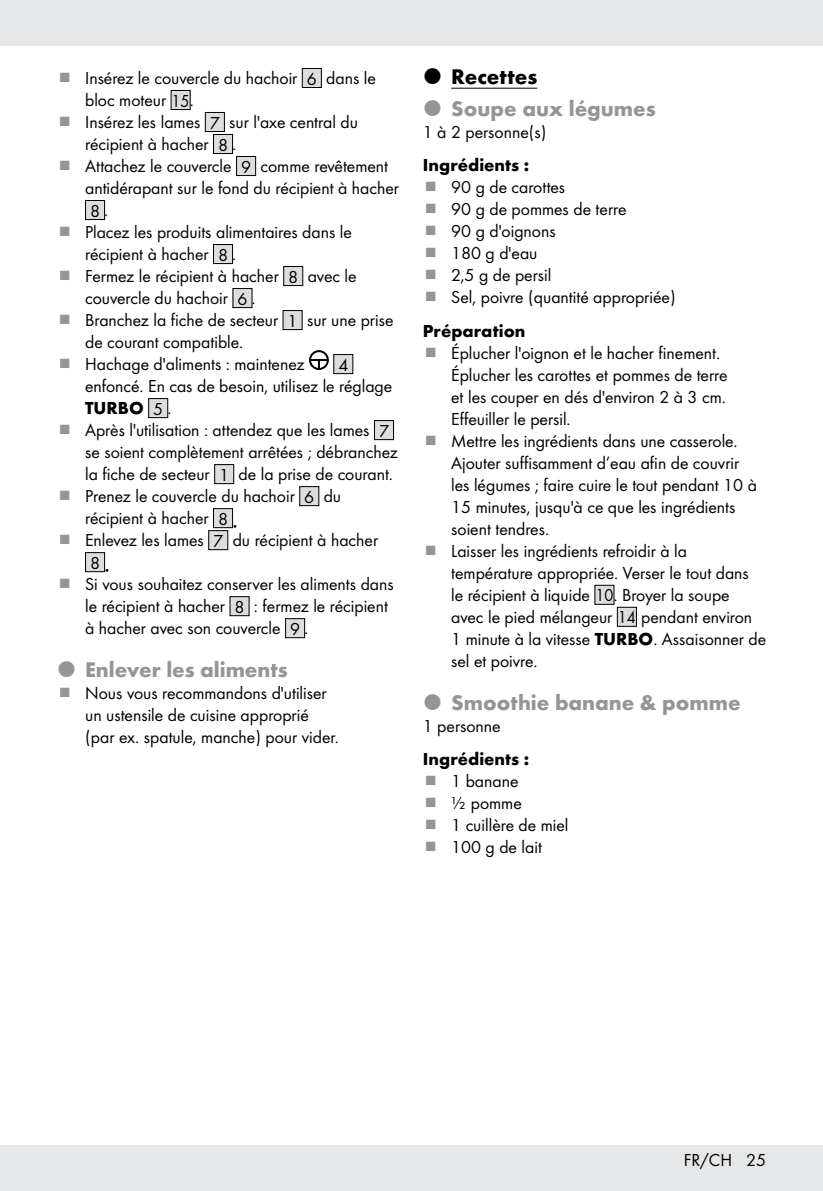
<style>
.page{position:relative;width:823px;height:1191px;background:#fff}
.page>*{position:absolute;margin:0;border:0;box-sizing:border-box;transform-origin:0 0}
.t1{font:700 22px "Futura";color:#939598}
.t2{font:700 22px "Futura";color:#000}
.t3{font:18px/22px "Futura Boo";color:#000}
.t4{font:700 18px "Futura";color:#000}
.s1{font-family:"Futura Boo";font-weight:400}
.s2{font-family:"Futura";font-weight:700}
</style>
<div class="page">
<div style="left:0;top:1145px;width:822px;height:46px;background:#e6e7e8"></div>
<div style="left:0;top:0;width:822px;height:45px;background:#e6e7e8"></div>
<div style="left:302px;top:68px;width:19px;height:19px;background:#dcddde"></div>
<div style="left:302px;top:68px;width:19px;height:20px;border:1px solid #000"></div>
<div style="left:171px;top:90px;width:19px;height:19px;background:#dcddde"></div>
<div style="left:171px;top:90px;width:19px;height:20px;border:1px solid #000"></div>
<div style="left:205px;top:112px;width:19px;height:19px;background:#dcddde"></div>
<div style="left:205px;top:112px;width:20px;height:20px;border:1px solid #000"></div>
<div style="left:213px;top:134px;width:19px;height:19px;background:#dcddde"></div>
<div style="left:213px;top:134px;width:20px;height:20px;border:1px solid #000"></div>
<div style="left:236px;top:156px;width:19px;height:19px;background:#dcddde"></div>
<div style="left:236px;top:156px;width:20px;height:20px;border:1px solid #000"></div>
<div style="left:85px;top:200px;width:19px;height:19px;background:#dcddde"></div>
<div style="left:85px;top:200px;width:20px;height:20px;border:1px solid #000"></div>
<div style="left:213px;top:244px;width:19px;height:19px;background:#dcddde"></div>
<div style="left:213px;top:244px;width:20px;height:20px;border:1px solid #000"></div>
<div style="left:283px;top:266px;width:19px;height:19px;background:#dcddde"></div>
<div style="left:283px;top:266px;width:20px;height:20px;border:1px solid #000"></div>
<div style="left:233px;top:288px;width:19px;height:19px;background:#dcddde"></div>
<div style="left:232px;top:288px;width:20px;height:20px;border:1px solid #000"></div>
<div style="left:283px;top:310px;width:19px;height:19px;background:#dcddde"></div>
<div style="left:282px;top:310px;width:20px;height:20px;border:1px solid #000"></div>
<svg style="left:310px;top:351px;width:18px;height:18px"></svg>
<div style="left:309px;top:350px;width:20px;height:20px;border:2px solid #000;border-radius:50%"></div>
<svg style="left:310px;top:359px;width:17px;height:10px"></svg>
<div style="left:333px;top:354px;width:19px;height:19px;background:#dcddde"></div>
<div style="left:333px;top:354px;width:20px;height:20px;border:1px solid #000"></div>
<div style="left:149px;top:398px;width:19px;height:19px;background:#dcddde"></div>
<div style="left:148px;top:398px;width:20px;height:20px;border:1px solid #000"></div>
<div style="left:374px;top:420px;width:19px;height:19px;background:#dcddde"></div>
<div style="left:374px;top:420px;width:19px;height:20px;border:1px solid #000"></div>
<div style="left:214px;top:464px;width:19px;height:19px;background:#dcddde"></div>
<div style="left:214px;top:464px;width:20px;height:20px;border:1px solid #000"></div>
<div style="left:299px;top:486px;width:19px;height:19px;background:#dcddde"></div>
<div style="left:299px;top:486px;width:20px;height:20px;border:1px solid #000"></div>
<div style="left:213px;top:508px;width:19px;height:19px;background:#dcddde"></div>
<div style="left:213px;top:508px;width:20px;height:20px;border:1px solid #000"></div>
<div style="left:209px;top:530px;width:19px;height:19px;background:#dcddde"></div>
<div style="left:208px;top:530px;width:20px;height:20px;border:1px solid #000"></div>
<div style="left:85px;top:552px;width:19px;height:19px;background:#dcddde"></div>
<div style="left:85px;top:552px;width:20px;height:20px;border:1px solid #000"></div>
<div style="left:230px;top:596px;width:19px;height:19px;background:#dcddde"></div>
<div style="left:229px;top:596px;width:20px;height:20px;border:1px solid #000"></div>
<div style="left:285px;top:618px;width:19px;height:19px;background:#dcddde"></div>
<div style="left:285px;top:618px;width:20px;height:20px;border:1px solid #000"></div>
<hr style="left:451px;top:88px;width:86px;height:1px;background:#000">
<div style="left:594px;top:585px;width:19px;height:19px;background:#dcddde"></div>
<div style="left:594px;top:585px;width:20px;height:20px;border:1px solid #000"></div>
<div style="left:617px;top:607px;width:19px;height:19px;background:#dcddde"></div>
<div style="left:616px;top:607px;width:20px;height:20px;border:1px solid #000"></div>
<p class="t3" style="left:85px;top:66px;width:315px">Insérez le couvercle du hachoir 6 dans le bloc moteur 15.<br>Insérez les lames 7 sur l'axe central du récipient à hacher 8 .<br>Attachez le couvercle 9 comme revêtement antidérapant sur le fond du récipient à hacher<br>8.<br>Placez les produits alimentaires dans le récipient à hacher 8 .<br>Fermez le récipient à hacher 8 avec le couvercle du hachoir 6 .<br>Branchez la fiche de secteur 1 sur une prise de courant compatible.<br>Hachage d'aliments : maintenez</p>
<p class="t3" style="left:85px;top:353px;width:308px;line-height:21.4px;text-indent:253px">4 enfoncé. En cas de besoin, utilisez le réglage</p>
<p class="t4" style="left:85px;top:395px;width:85px">TURBO <span class="s1">5 .</span></p>
<p class="t3" style="left:85px;top:418px;width:314px">Après l'utilisation : attendez que les lames 7 se soient complètement arrêtées ; débranchez la fiche de secteur 1 de la prise de courant.<br>Prenez le couvercle du hachoir 6 du récipient à hacher 8 .<br>Enlevez les lames 7 du récipient à hacher</p>
<p class="t3" style="left:85px;top:553px;width:310px;line-height:20.2px">8 .<br>Si vous souhaitez conserver les aliments dans</p>
<p class="t3" style="left:85px;top:594px;width:304px">le récipient à hacher 8 : fermez le récipient à hacher avec son couvercle 9 .</p>
<p class="t1" style="left:85px;top:653px;width:204px">Enlever les aliments</p>
<p class="t3" style="left:85px;top:681px;width:253px">Nous vous recommandons d'utiliser un ustensile de cuisine approprié (par ex. spatule, manche) pour vider.</p>
<p class="t2" style="left:451px;top:61px;width:87px">Recettes</p>
<p class="t1" style="left:451px;top:92px;width:206px">Soupe aux légumes</p>
<p class="t3" style="left:422px;top:120px;width:125px">1 à 2 personne(s)</p>
<p class="t4" style="left:422px;top:152px;width:108px">Ingrédients :</p>
<p class="t3" style="left:451px;top:175px;width:226px">90 g de carottes<br>90 g de pommes de terre<br>90 g d'oignons<br>180 g d'eau<br>2,5 g de persil<br>Sel, poivre (quantité appropriée)</p>
<p class="t4" style="left:422px;top:317px;width:104px">Préparation</p>
<p class="t3" style="left:451px;top:341px;width:316px">Éplucher l'oignon et le hacher finement.<br>Éplucher les carottes et pommes de terre<br>et les couper en dés d'environ 2 à 3 cm.<br>Effeuiller le persil.<br>Mettre les ingrédients dans une casserole.<br>Ajouter suffisamment d’eau afin de couvrir<br>les légumes ; faire cuire le tout pendant 10 à 15 minutes, jusqu'à ce que les ingrédients soient tendres.<br>Laisser les ingrédients refroidir à la température appropriée. Verser le tout dans<br>le récipient à liquide 10. Broyer la soupe avec le pied mélangeur 14 pendant environ 1 minute à la vitesse <span class="s2">TURBO</span>. Assaisonner de sel et poivre.</p>
<p class="t1" style="left:451px;top:686px;width:291px">Smoothie banane &amp; pomme</p>
<p class="t3" style="left:422px;top:714px;width:79px">1 personne</p>
<p class="t4" style="left:422px;top:746px;width:108px">Ingrédients :</p>
<p class="t3" style="left:451px;top:769px;width:119px">1 banane<br>½ pomme<br>1 cuillère de miel<br>100 g de lait</p>
<p class="t3" style="left:683px;top:1148px;width:84px">FR/CH 25</p>
</div>
